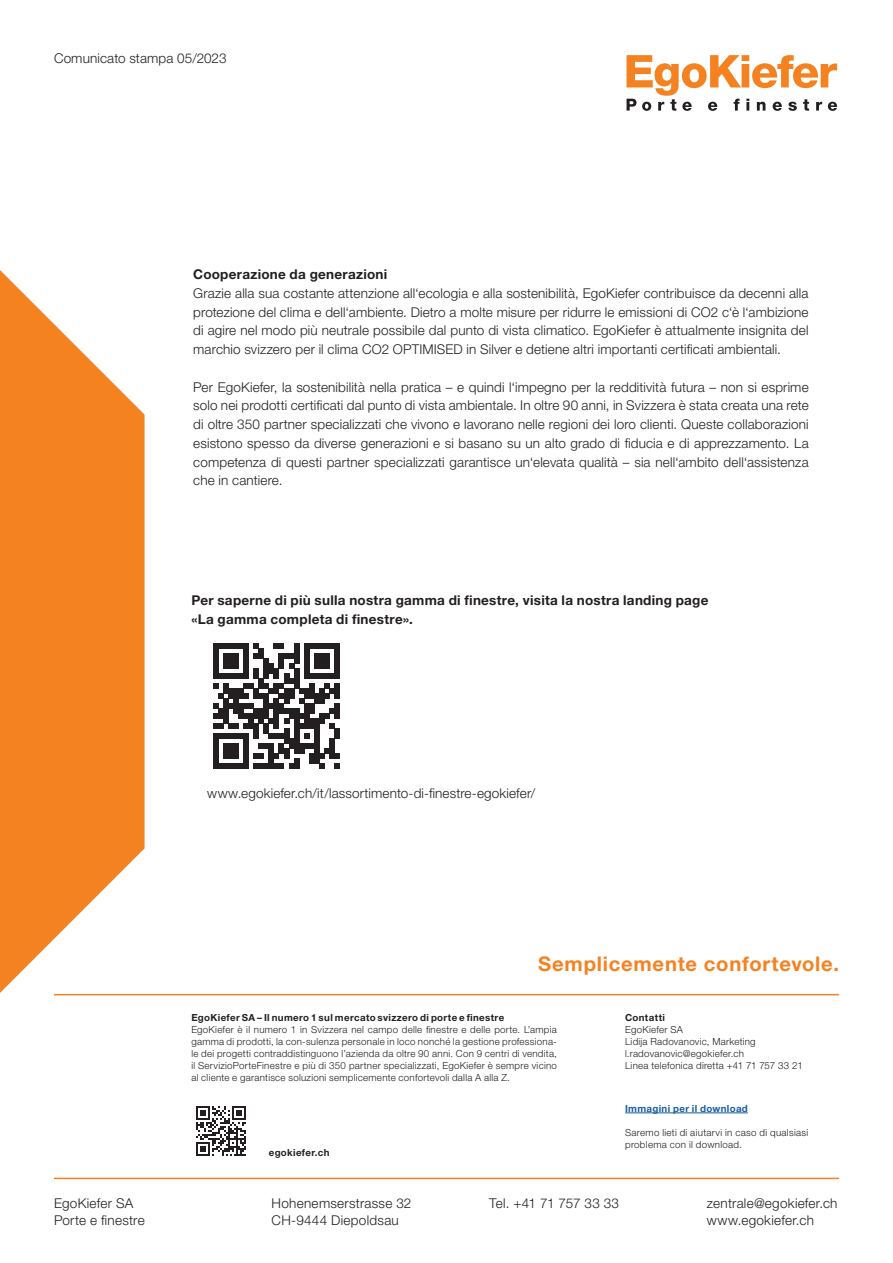
<style>
.page{position:relative;width:893px;height:1263px;background:#fff}
.page>*{position:absolute;margin:0;border:0;box-sizing:border-box;transform-origin:0 0}
.t1{font:700 20.25px "Helvetica Neue LT Std";letter-spacing:.035em;color:#f58220}
.Lauftext{font:300 13.5px/18.8px "Helvetica Neue LT Std";letter-spacing:.015em;color:#231f20}
._09_Copy{font:700 13.5px/18.8px "Helvetica Neue LT Std";letter-spacing:.02em;color:#231f20}
._09_Copy-2{font:300 13.5px "Helvetica Neue LT Std";letter-spacing:.01em;color:#231f20}
.Lauftext-2{font:700 13.5px "Helvetica Neue LT Std";letter-spacing:.02em;color:#231f20}
.Lauftext-3{font:300 13.5px "Helvetica Neue LT Std";letter-spacing:-.015em;color:#231f20}
.t2{font:300 9.75px/12px "Helvetica Neue LT Std";letter-spacing:.025em;color:#231f20}
.t3{font:700 9.75px "Helvetica Neue LT Std";letter-spacing:.035em;color:#231f20}
.t4{font:700 9.75px "Helvetica Neue LT Std";letter-spacing:.035em;color:#175d9e}
</style>
<div class="page">
<hr style="left:54px;top:1178px;width:785px;height:1px;background:#f58220">
<hr style="left:54px;top:994px;width:785px;height:1px;background:#f58220">
<svg style="left:0;top:270px;width:145px;height:723px;fill:#f58220"></svg>
<svg style="left:626px;top:55px;width:211px;height:56px"></svg>
<hr style="left:625px;top:1112px;width:123px;height:1px;background:#175d9e">
<svg style="left:196px;top:1106px;width:50px;height:50px"></svg>
<svg style="left:214px;top:643px;width:125px;height:126px"></svg>
<p class="Lauftext" style="left:54px;top:48px;width:174px">Comunicato stampa 05/2023</p>
<p class="Lauftext-2" style="left:193px;top:266px;width:196px">Cooperazione da generazioni</p>
<p class="Lauftext" style="left:193px;top:283px;width:617px;text-align:justify">Grazie alla sua costante attenzione all‘ecologia e alla sostenibilità, EgoKiefer contribuisce da decenni alla protezione del clima e dell‘ambiente. Dietro a molte misure per ridurre le emissioni di CO2 c‘è l‘ambizione di agire nel modo più neutrale possibile dal punto di vista climatico. EgoKiefer è attualmente insignita del marchio svizzero per il clima CO2 OPTIMISED in Silver e detiene altri importanti certificati ambientali.</p>
<p class="Lauftext" style="left:193px;top:377px;width:617px;text-align:justify">Per EgoKiefer, la sostenibilità nella pratica – e quindi l‘impegno per la redditività futura – non si esprime solo nei prodotti certificati dal punto di vista ambientale. In oltre 90 anni, in Svizzera è stata creata una rete di oltre 350 partner specializzati che vivono e lavorano nelle regioni dei loro clienti. Queste collaborazioni esistono spesso da diverse generazioni e si basano su un alto grado di fiducia e di apprezzamento. La competenza di questi partner specializzati garantisce un‘elevata qualità – sia nell‘ambito dell‘assistenza che in cantiere.</p>
<p class="_09_Copy" style="left:191px;top:590px;width:519px">Per saperne di più sulla nostra gamma di finestre, visita la nostra landing page «La gamma completa di finestre».</p>
<p class="_09_Copy-2" style="left:207px;top:785px;width:329px">www.egokiefer.ch/it/lassortimento-di-finestre-egokiefer/</p>
<h1 class="t1" style="left:538px;top:951px;width:302px">Semplicemente confortevole.</h1>
<p class="t3" style="left:191px;top:1011px;width:315px">EgoKiefer SA – Il numero 1 sul mercato svizzero di porte e finestre</p>
<p class="t2" style="left:191px;top:1023px;width:367px;text-align:justify">EgoKiefer è il numero 1 in Svizzera nel campo delle finestre e delle porte. L’ampia gamma di prodotti, la con-sulenza personale in loco nonché la gestione professiona&shy;le dei progetti contraddistinguono l’azienda da oltre 90 anni. Con 9 centri di vendita, il ServizioPorteFinestre e più di 350 partner specializzati, EgoKiefer è sempre vicino al cliente e garantisce soluzioni semplicemente confortevoli dalla A alla Z.</p>
<p class="t3" style="left:269px;top:1147px;width:62px">egokiefer.ch</p>
<p class="t3" style="left:625px;top:1011px;width:41px">Contatti</p>
<p class="t2" style="left:625px;top:1023px;width:179px">EgoKiefer SA<br>Lidija Radovanovic, Marketing l.radovanovic@egokiefer.ch<br>Linea telefonica diretta +41 71 757 33 21</p>
<p class="t4" style="left:625px;top:1102px;width:124px">Immagini per il download</p>
<p class="t2" style="left:625px;top:1126px;width:185px">Saremo lieti di aiutarvi in caso di qualsiasi problema con il download.</p>
<p class="Lauftext" style="left:54px;top:1194px;width:92px;line-height:17.2px">EgoKiefer SA<br>Porte e finestre</p>
<p class="Lauftext" style="left:272px;top:1194px;width:141px;line-height:17.2px">Hohenemserstrasse 32<br>CH-9444 Diepoldsau</p>
<p class="Lauftext-3" style="left:489px;top:1195px;width:131px">Tel. +41 71 757 33 33</p>
<p class="Lauftext" style="left:707px;top:1194px;width:132px;line-height:17.2px">zentrale@egokiefer.ch www.egokiefer.ch</p>
</div>
